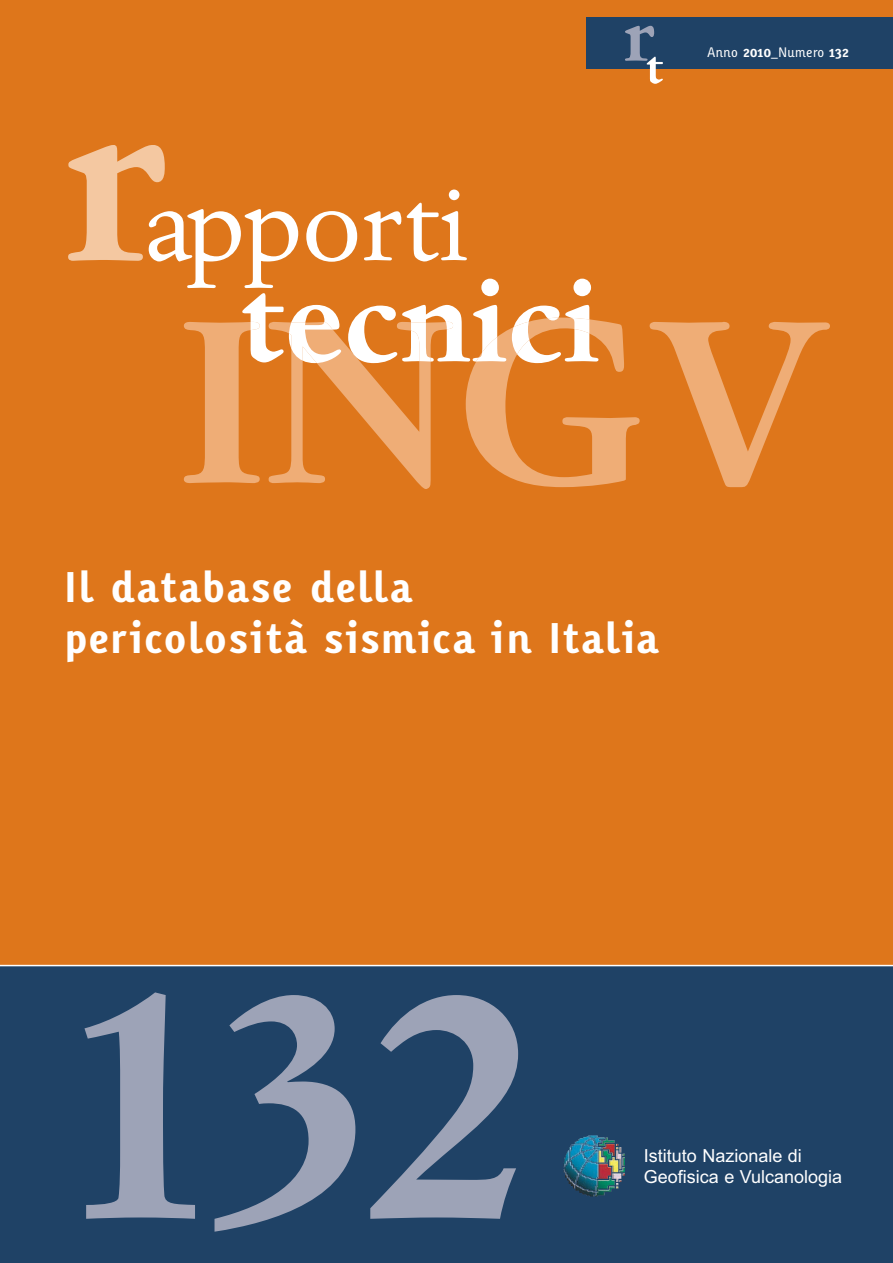
<style>
.page{position:relative;width:893px;height:1263px;background:#de761b}
.page>*{position:absolute;margin:0;border:0;box-sizing:border-box;transform-origin:0 0}
.t1{font:700 132px "Dante";color:#fff}
.t2{font:117px "Dante";color:#fff}
.t3{font:700 51.6px "Dante";color:#fff}
.t4{font:700 42px/50.4px "Karbid";letter-spacing:.015em;color:#fff}
.t5{font:18px/21.6px "Arial";color:#fff}
.t6{font:13.5px "Karbid";color:#fff}
.s1{font-weight:700}
</style>
<div class="page">
<svg style="left:68px;top:145px;width:97px;height:116px"></svg>
<div style="left:587px;top:17px;width:306px;height:51px;background:#1f4266"></div>
<svg style="left:184px;top:320px;width:646px;height:169px"></svg>
<svg style="left:242px;top:318px;width:356px;height:45px"></svg>
<div style="left:0;top:965px;width:893px;height:298px;background:#1f4266"></div>
<hr style="left:0;top:965px;width:893px;height:1px;background:#fff">
<img style="left:573px;top:1135px;width:45px;height:21px">
<img style="left:84px;top:992px;width:434px;height:240px">
<img style="left:625px;top:26px;width:29px;height:35px">
<h2 class="t2" style="left:144px;top:182px;width:325px">apporti</h2>
<h1 class="t1" style="left:240px;top:273px;width:360px">tecnici</h1>
<p class="t3" style="left:646px;top:49px;width:19px">t</p>
<p class="t6" style="left:707px;top:44px;width:143px">Anno <span class="s1">2010</span>_Numero <span class="s1">132</span></p>
<p class="t4" style="left:64px;top:562px;width:596px">Il database della pericolosità sismica in Italia</p>
<p class="t5" style="left:644px;top:1145px;width:200px">Istituto Nazionale di<br>Geofisica e Vulcanologia</p>
</div>
